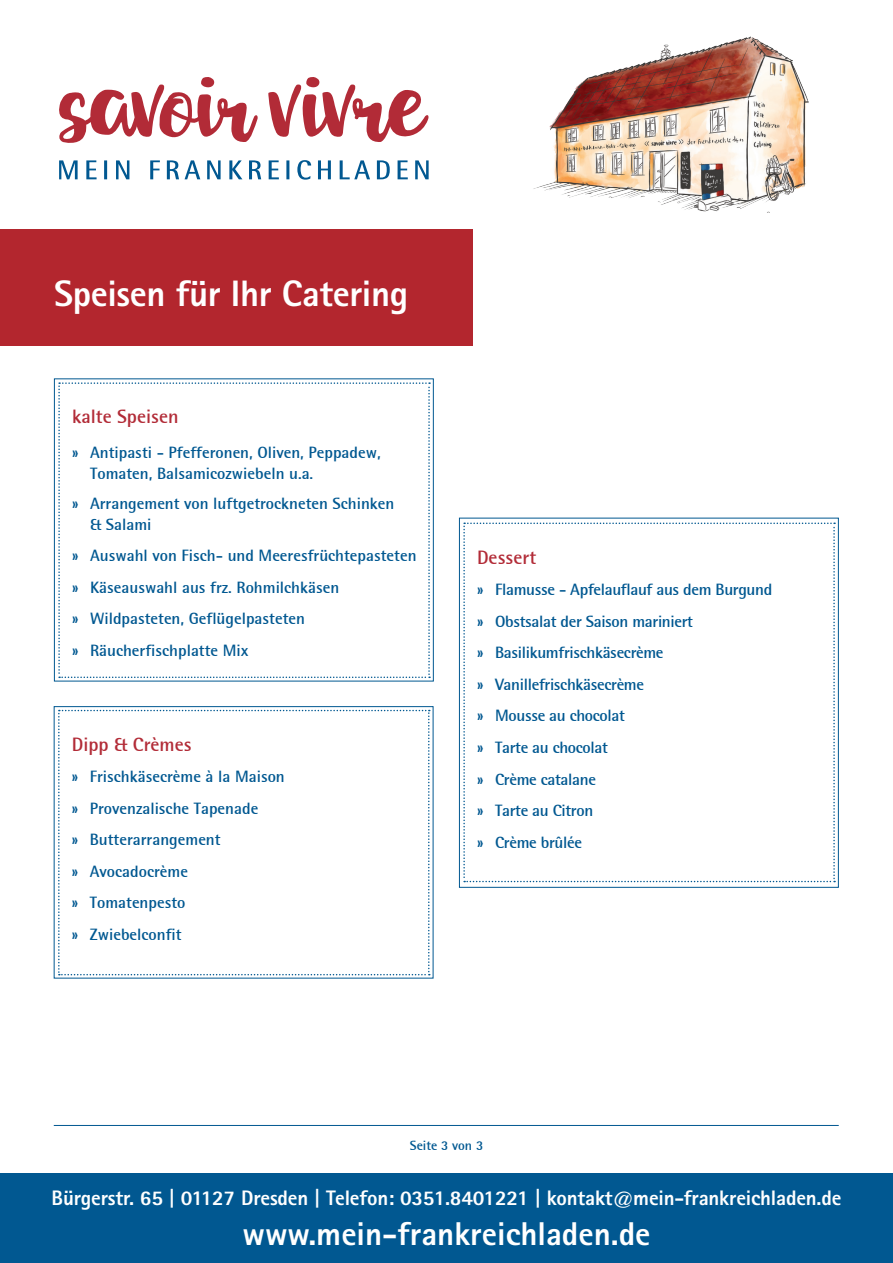
<style>
.page{position:relative;width:893px;height:1263px;background:#fff}
.page>*{position:absolute;margin:0;border:0;box-sizing:border-box;transform-origin:0 0}
.t1{font:800 36.75px "Rotis Sans Serif";letter-spacing:-.01em;color:#fff}
.t2{font:800 33px "Rotis Sans Serif";color:#fff}
.t3{font:800 21px "Rotis Sans Serif";letter-spacing:-.01em;color:#fff}
.t4{font:700 19.5px "AT Rotis Semi Sans";color:#b22b37}
.t5{font:700 16.5px "AT Rotis Semi Sans";color:#015891}
.t6{font:700 16.5px "AT Rotis Semi Sans";letter-spacing:-.02em;color:#015891}
.t7{font:700 13.5px "AT Rotis Semi Sans";color:#015891}
</style>
<div class="page">
<div style="left:54px;top:378px;width:380px;height:303px;border:1px solid #015891"></div>
<div style="left:0;top:1173px;width:893px;height:90px;background:#015891"></div>
<svg style="left:59px;top:160px;width:370px;height:20px"></svg>
<svg style="left:59px;top:77px;width:199px;height:66px"></svg>
<svg style="left:268px;top:77px;width:161px;height:65px"></svg>
<div style="left:0;top:229px;width:472px;height:117px;background:#b3262e"></div>
<hr style="left:54px;top:1125px;width:785px;height:1px;background:#015891">
<svg style="left:58px;top:382px;width:372px;height:296px"></svg>
<img style="left:533px;top:36px;width:276px;height:177px">
<div style="left:459px;top:518px;width:380px;height:370px;border:1px solid #015891"></div>
<svg style="left:463px;top:522px;width:372px;height:360px"></svg>
<svg style="left:58px;top:710px;width:372px;height:265px"></svg>
<p class="t1" style="left:54px;top:270px;width:356px">Speisen für Ihr Catering</p>
<p class="t4" style="left:72px;top:404px;width:108px">kalte Speisen</p>
<p class="t5" style="left:72px;top:442px;width:310px">» Antipasti - Pfefferonen, Oliven, Peppadew,</p>
<p class="t5" style="left:90px;top:463px;width:225px">Tomaten, Balsamicozwiebeln u.a.</p>
<p class="t5" style="left:72px;top:493px;width:324px">» Arrangement von luftgetrockneten Schinken</p>
<p class="t5" style="left:90px;top:514px;width:63px">&amp; Salami</p>
<p class="t5" style="left:72px;top:545px;width:346px">» Auswahl von Fisch- und Meeresfrüchtepasteten</p>
<p class="t5" style="left:72px;top:577px;width:269px">» Käseauswahl aus frz. Rohmilchkäsen</p>
<p class="t5" style="left:72px;top:608px;width:234px">» Wildpasteten, Geflügelpasteten</p>
<p class="t5" style="left:72px;top:640px;width:178px">» Räucherfischplatte Mix</p>
<p class="t4" style="left:72px;top:732px;width:121px">Dipp &amp; Crèmes</p>
<p class="t5" style="left:72px;top:766px;width:215px">» Frischkäsecrème à la Maison</p>
<p class="t5" style="left:72px;top:798px;width:188px">» Provenzalische Tapenade</p>
<p class="t5" style="left:72px;top:829px;width:150px">» Butterarrangement</p>
<p class="t5" style="left:72px;top:861px;width:118px">» Avocadocrème</p>
<p class="t5" style="left:72px;top:892px;width:115px">» Tomatenpesto</p>
<p class="t5" style="left:72px;top:924px;width:111px">» Zwiebelconfit</p>
<p class="t4" style="left:477px;top:545px;width:61px">Dessert</p>
<p class="t6" style="left:477px;top:580px;width:297px">» Flamusse - Apfelauflauf aus dem Burgund</p>
<p class="t6" style="left:477px;top:611px;width:217px">» Obstsalat der Saison mariniert</p>
<p class="t6" style="left:477px;top:643px;width:188px">» Basilikumfrischkäsecrème</p>
<p class="t6" style="left:477px;top:674px;width:169px">» Vanillefrischkäsecrème</p>
<p class="t6" style="left:477px;top:706px;width:149px">» Mousse au chocolat</p>
<p class="t6" style="left:477px;top:737px;width:132px">» Tarte au chocolat</p>
<p class="t6" style="left:477px;top:769px;width:120px">» Crème catalane</p>
<p class="t6" style="left:477px;top:800px;width:118px">» Tarte au Citron</p>
<p class="t6" style="left:477px;top:832px;width:106px">» Crème brûlée</p>
<p class="t7" style="left:410px;top:1137px;width:75px">Seite 3 von 3</p>
<p class="t3" style="left:52px;top:1185px;width:791px">Bürgerstr. 65 | 01127 Dresden | Telefon: 0351.8401221 | kontakt@mein-frankreichladen.de</p>
<p class="t2" style="left:242px;top:1212px;width:410px">www.mein-frankreichladen.de</p>
</div>
